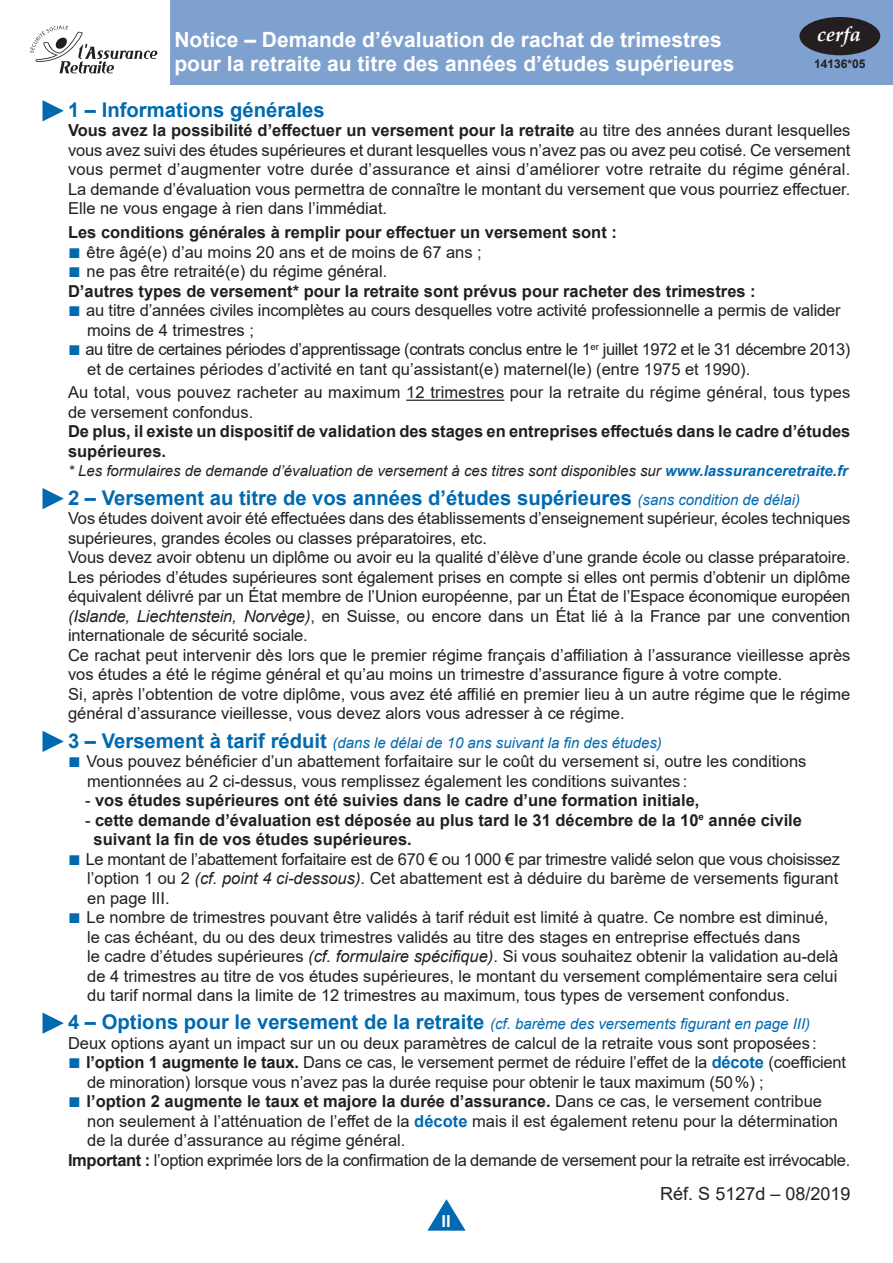
<style>
.page{position:relative;width:893px;height:1263px;background:#fff}
.page>*{position:absolute;margin:0;border:0;box-sizing:border-box;transform-origin:0 0}
.t1{font:700 21px/24px "Arial";color:#fff}
.t2{font:700 20.25px "Arial";color:#0169b0}
.t3{font:italic 700 20.25px "Palatino Linotype";color:#fff}
.t4{font:18px "Arial";color:#231f20}
.t5{font:16.5px/19.5px "Arial";color:#231f20}
.t6{font:700 16.5px/19.5px "Arial";color:#231f20}
.t7{font:16.5px/19.5px "Arial";letter-spacing:-.025em;color:#231f20}
.t8{font:16.5px "Arial";letter-spacing:-.02em;color:#231f20}
.t9{font:700 16.5px "Arial";color:#fff}
.t10{font:italic 15px "Arial";color:#0169b0}
.t11{font:italic 15px "Arial";color:#231f20}
.t12{font:700 12px "Arial";color:#231f20}
.s1{font-weight:700}
.s2{font-size:21px;color:#0169b0}
.s3{font-weight:400;font-size:21px;color:#0169b0}
.s4{font-weight:400}
.s5{font-weight:700;color:#0169b0}
.s6{font-weight:400;font-style:italic;font-size:15px}
.s7{font-style:italic}
.s8{font-weight:700;font-style:normal;font-size:20.25px}
</style>
<div class="page">
<svg style="left:427px;top:1199px;width:39px;height:32px"></svg>
<div style="left:170px;top:0;width:723px;height:85px;background:#7ea1d0"></div>
<svg style="left:30px;top:26px;width:128px;height:48px"></svg>
<div style="left:799px;top:17px;width:81px;height:38px;background:#231f20;border-radius:50%"></div>
<hr style="left:406px;top:400px;width:98px;height:1px;background:#231f20">
<svg style="left:43px;top:100px;width:21px;height:21px"></svg>
<svg style="left:43px;top:488px;width:21px;height:21px"></svg>
<svg style="left:43px;top:731px;width:21px;height:21px"></svg>
<svg style="left:43px;top:1013px;width:21px;height:21px"></svg>
<p class="t1" style="left:174px;top:29px;width:562px">Notice – Demande d’évaluation de rachat de trimestres pour la retraite au titre des années d’études supérieures</p>
<p class="t3" style="left:817px;top:25px;width:45px">cerfa</p>
<p class="t12" style="left:814px;top:59px;width:53px">14136*05</p>
<p class="t2" style="left:68px;top:96px;width:258px">1 – Informations générales</p>
<p class="t5" style="left:68px;top:121px;width:784px;text-align:justify"><span class="s1">Vous avez la possibilité d’effectuer un versement pour la retraite</span> au titre des années durant lesquelles vous avez suivi des études supérieures et durant lesquelles vous n’avez pas ou avez peu cotisé. Ce versement vous permet d’augmenter votre durée d’assurance et ainsi d’améliorer votre retraite du régime général.<br>La demande d’évaluation vous permettra de connaître le montant du versement que vous pourriez effectuer.<br>Elle ne vous engage à rien dans l’immédiat.</p>
<p class="t6" style="left:68px;top:223px;width:550px">Les conditions générales à remplir pour effectuer un versement sont :</p>
<p class="t5" style="left:68px;top:244px;width:415px"><span class="s2">■</span> être âgé(e) d’au moins 20 ans et de moins de 67 ans ;</p>
<p class="t6" style="left:68px;top:262px;width:689px"><span class="s3">■</span> <span class="s4">ne pas être retraité(e) du régime général.<br></span>D’autres types de versement* pour la retraite sont prévus pour racheter des trimestres :</p>
<p class="t5" style="left:87px;top:301px;width:755px;text-indent:-19px"><span class="s2">■</span> au titre d’années civiles incomplètes au cours desquelles votre activité professionnelle a permis de valider moins de 4 trimestres ;</p>
<p class="t7" style="left:87px;top:341px;width:765px;text-indent:-19px"><span class="s2">■</span> au titre de certaines périodes d’apprentissage (contrats conclus entre le 1<sup>er</sup> juillet 1972 et le 31 décembre 2013) et de certaines périodes d’activité en tant qu’assistant(e) maternel(le) (entre 1975 et 1990).</p>
<p class="t5" style="left:68px;top:383px;width:784px">Au total, vous pouvez racheter au maximum 12 trimestres pour la retraite du régime général, tous types de versement confondus.</p>
<p class="t6" style="left:68px;top:422px;width:784px">De plus, il existe un dispositif de validation des stages en entreprises effectués dans le cadre d’études supérieures.</p>
<p class="t11" style="left:68px;top:466px;width:781px">* Les formulaires de demande d’évaluation de versement à ces titres sont disponibles sur <span class="s5">www.lassuranceretraite.fr</span></p>
<p class="t2" style="left:68px;top:483px;width:734px">2 – Versement au titre de vos années d’études supérieures <span class="s6">(sans condition de délai)</span></p>
<p class="t5" style="left:68px;top:509px;width:784px">Vos études doivent avoir été effectuées dans des établissements d’enseignement supérieur, écoles techniques supérieures, grandes écoles ou classes préparatoires, etc.<br>Vous devez avoir obtenu un diplôme ou avoir eu la qualité d’élève d’une grande école ou classe préparatoire.<br>Les périodes d’études supérieures sont également prises en compte si elles ont permis d’obtenir un diplôme équivalent délivré par un État membre de l’Union européenne, par un État de l’Espace économique européen <span class="s7">(Islande, Liechtenstein, Norvège)</span>, en Suisse, ou encore dans un État lié à la France par une convention internationale de sécurité sociale.<br>Ce rachat peut intervenir dès lors que le premier régime français d’affiliation à l’assurance vieillesse après vos études a été le régime général et qu’au moins un trimestre d’assurance figure à votre compte.<br>Si, après l’obtention de votre diplôme, vous avez été affilié en premier lieu à un autre régime que le régime général d’assurance vieillesse, vous devez alors vous adresser à ce régime.</p>
<p class="t10" style="left:68px;top:732px;width:595px"><span class="s8">3 – Versement à tarif réduit</span> (dans le délai de 10 ans suivant la fin des études)</p>
<p class="t5" style="left:87px;top:751px;width:721px;text-indent:-19px"><span class="s2">■</span> Vous pouvez bénéficier d’un abattement forfaitaire sur le coût du versement si, outre les conditions mentionnées au 2 ci-dessus, vous remplissez également les conditions suivantes :</p>
<p class="t6" style="left:85px;top:791px;width:616px"><span class="s4">-</span> vos études supérieures ont été suivies dans le cadre d’une formation initiale,</p>
<p class="t6" style="left:94px;top:810px;width:710px;text-indent:-9px"><span class="s4">-</span> cette demande d’évaluation est déposée au plus tard le 31 décembre de la 10<sup>e</sup> année civile suivant la fin de vos études supérieures.</p>
<p class="t5" style="left:87px;top:849px;width:754px;text-align:justify;text-indent:-19px"><span class="s2">■</span> Le montant de l’abattement forfaitaire est de 670 € ou 1 000 € par trimestre validé selon que vous choisissez l’option 1 ou 2 <span class="s7">(cf. point 4 ci-dessous)</span>. Cet abattement est à déduire du barème de versements figurant en page III.</p>
<p class="t5" style="left:87px;top:907px;width:753px;text-indent:-19px"><span class="s2">■</span> Le nombre de trimestres pouvant être validés à tarif réduit est limité à quatre. Ce nombre est diminué, le cas échéant, du ou des deux trimestres validés au titre des stages en entreprise effectués dans<br>le cadre d’études supérieures <span class="s7">(cf. formulaire spécifique)</span>. Si vous souhaitez obtenir la validation au-delà de 4 trimestres au titre de vos études supérieures, le montant du versement complémentaire sera celui du tarif normal dans la limite de 12 trimestres au maximum, tous types de versement confondus.</p>
<p class="t10" style="left:68px;top:1014px;width:744px"><span class="s8">4 – Options pour le versement de la retraite</span> (cf. barème des versements figurant en page III)</p>
<p class="t5" style="left:68px;top:1033px;width:750px">Deux options ayant un impact sur un ou deux paramètres de calcul de la retraite vous sont proposées :</p>
<p class="t5" style="left:87px;top:1053px;width:760px;text-indent:-19px"><span class="s2">■</span> <span class="s1">l’option 1 augmente le taux.</span> Dans ce cas, le versement permet de réduire l’effet de la <span class="s5">décote</span> (coefficient de minoration) lorsque vous n’avez pas la durée requise pour obtenir le taux maximum (50 %) ;</p>
<p class="t6" style="left:68px;top:1092px;width:755px"><span class="s3">■</span> l’option 2 augmente le taux et majore la durée d’assurance. <span class="s4">Dans ce cas, le versement contribue</span></p>
<p class="t5" style="left:87px;top:1111px;width:752px">non seulement à l’atténuation de l’effet de la <span class="s5">décote</span> mais il est également retenu pour la détermination</p>
<p class="t5" style="left:87px;top:1132px;width:320px">de la durée d’assurance au régime général.</p>
<p class="t8" style="left:68px;top:1149px;width:784px"><span class="s1">Important :</span> l’option exprimée lors de la confirmation de la demande de versement pour la retraite est irrévocable.</p>
<p class="t9" style="left:441px;top:1215px;width:11px">II</p>
<p class="t4" style="left:660px;top:1183px;width:192px">Réf. S 5127d – 08/2019</p>
</div>
